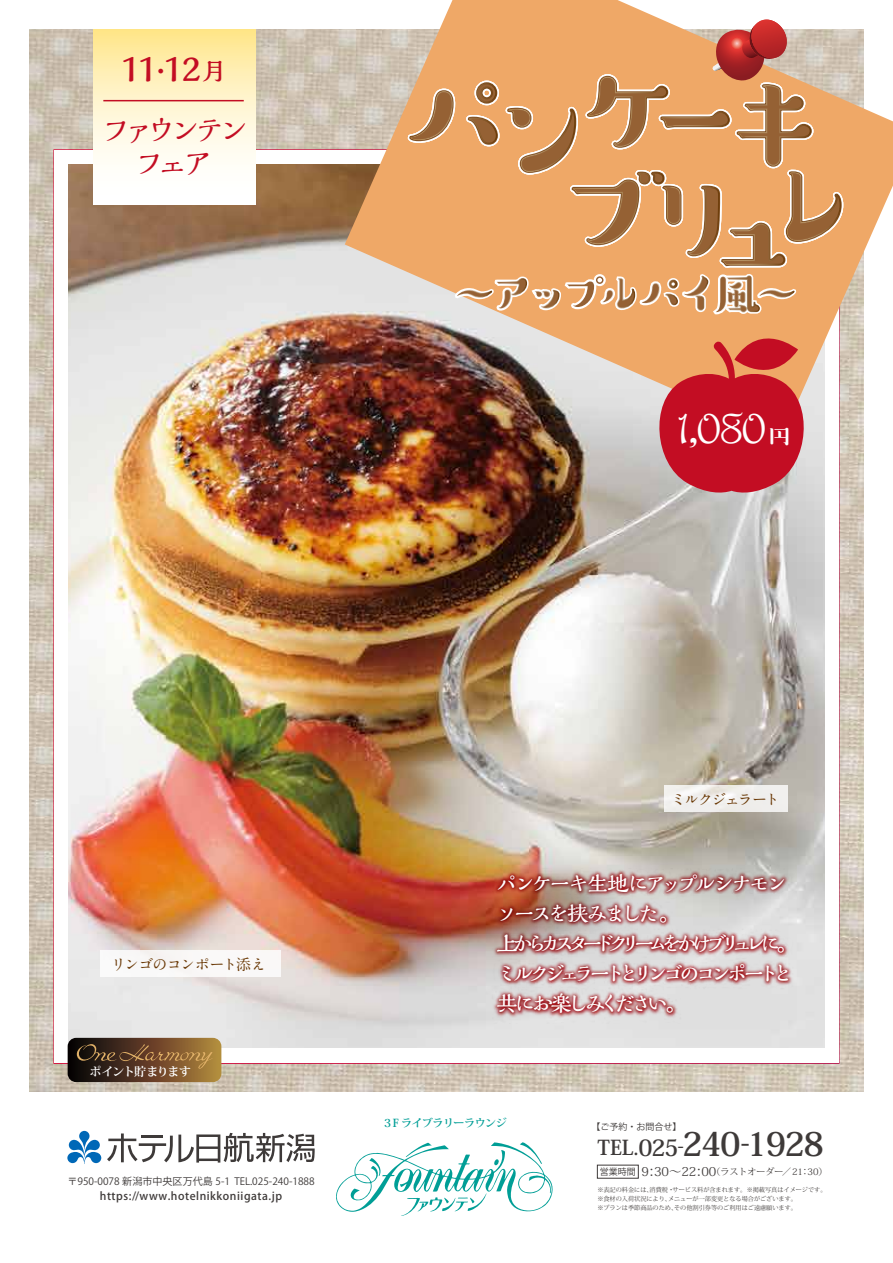
<style>
.page{position:relative;width:893px;height:1263px;background:#fff}
.page>*{position:absolute;margin:0;border:0;box-sizing:border-box;transform-origin:0 0}
.t1{font:47.1px "Harrington";color:#fff}
.t2{font:700 34.2px "Kaimin So Std";color:#c30d23}
.t3{font:700 32.7px "Koz Min Pro";letter-spacing:-.05em;color:#3e3a39}
.t4{font:500 30.9px/33px "Kaimin So Std";letter-spacing:-.245em;color:#c30d23;text-align:center}
.t5{font:700 21px/30px "Kaimin So Std";letter-spacing:-.245em;color:#fff}
.t6{font:700 15px "A1 Mincho Std";letter-spacing:-.05em;color:#6a3906}
.t7{font:700 15px "A1 Mincho Std";letter-spacing:-.11em;color:#6a3906}
.t8{font:700 12px "Koz Min Pro";letter-spacing:-.06em;color:#fff}
.t9{font:700 11.1px "Koz Min Pro";letter-spacing:-.05em;color:#009e96}
.t10{font:500 10.95px "Koz Go Pro";letter-spacing:.05em;color:#3e3a39}
.t11{font:10.05px "Koz Go Pro";color:#3e3a39}
.t12{font:9px "Koz Min Pro";color:#3e3a39}
.t13{font:9px "Koz Go Pro";color:#3e3a39}
.t14{font:6.15px/9px "Koz Min Pro";color:#3e3a39}
.s1{font-size:24.15px}
.s2{font-family:"Suzumushi Std";font-weight:500;font-size:25.5px}
.s3{font-size:20.55px}
.s4{font-size:22.5px}
.s5{font-family:"Koz Go Pro"}
.s6{font-size:12.3px}
</style>
<div class="page">
<img style="left:30px;top:30px;width:833px;height:1062px">
<div style="left:53px;top:149px;width:786px;height:915px;background:#fff;border:2px solid #fff"></div>
<img style="left:69px;top:165px;width:755px;height:882px">
<img style="left:440px;top:816px;width:417px;height:259px">
<svg style="left:345px;top:0;width:548px;height:437px"></svg>
<svg style="left:405px;top:20px;width:441px;height:474px;background:#d1926c"></svg>
<div style="left:94px;top:30px;width:162px;height:175px;background:linear-gradient(to bottom,#ffe896,#fff)"></div>
<hr style="left:103px;top:100px;width:141px;height:1px;background:#c30d23">
<svg style="left:336px;top:1142px;width:217px;height:74px"></svg>
<svg style="left:67px;top:1131px;width:34px;height:33px"></svg>
<svg style="left:107px;top:1133px;width:208px;height:29px"></svg>
<div style="left:664px;top:785px;width:124px;height:26px;background:#f0efed"></div>
<div style="left:101px;top:950px;width:180px;height:26px;background:#f9f8f8"></div>
<svg style="left:68px;top:1038px;width:153px;height:44px;background:#654728"></svg>
<h2 class="t2" style="left:121px;top:45px;width:107px">11<span class="s1">・</span>12<span class="s1">月</span></h2>
<h3 class="t4" style="left:101px;top:111px;width:150px">ファウンテンフェア</h3>
<h1 class="t1" style="left:676px;top:398px;width:117px">1,080<span class="s2">円</span></h1>
<h3 class="t6" style="left:111px;top:952px;width:156px">リンゴのコンポート添え</h3>
<h3 class="t8" style="left:89px;top:1063px;width:103px">ポイント貯まります</h3>
<h3 class="t11" style="left:67px;top:1175px;width:249px">〒950-0078 新潟市中央区万代島 5-1 TEL.025-240-1888</h3>
<h3 class="t10" style="left:100px;top:1189px;width:184px">https://www.hotelnikkoniigata.jp</h3>
<h3 class="t7" style="left:671px;top:787px;width:111px">ミルクジェラート</h3>
<h3 class="t5" style="left:496px;top:867px;width:303px">パンケーキ生地にアップルシナモンソースを挟みました。<br>上からカスタードクリームをかけブリュレに。ミルクジェラートとリンゴのコンポートと共にお楽しみください。</h3>
<h3 class="t9" style="left:382px;top:1115px;width:126px">３F ライブラリーラウンジ</h3>
<h3 class="t13" style="left:591px;top:1121px;width:92px">【ご予約・お問合せ】</h3>
<h3 class="t3" style="left:597px;top:1120px;width:228px"><span class="s3">TEL.</span><span class="s4">025-</span>240-1928</h3>
<h3 class="t12" style="left:600px;top:1165px;width:229px"><span class="s5">営業時間</span> <span class="s6">9：30～22：00</span>（ラストオーダー／21：30）</h3>
<p class="t14" style="left:597px;top:1185px;width:231px">※表記の料金には、消費税・サービス料が含まれます。※掲載写真はイメージです。※食材の入荷状況により、メニューが一部変更となる場合がございます。<br>※プランは季節商品のため、その他割引券等のご利用はご遠慮願います。</p>
</div>
